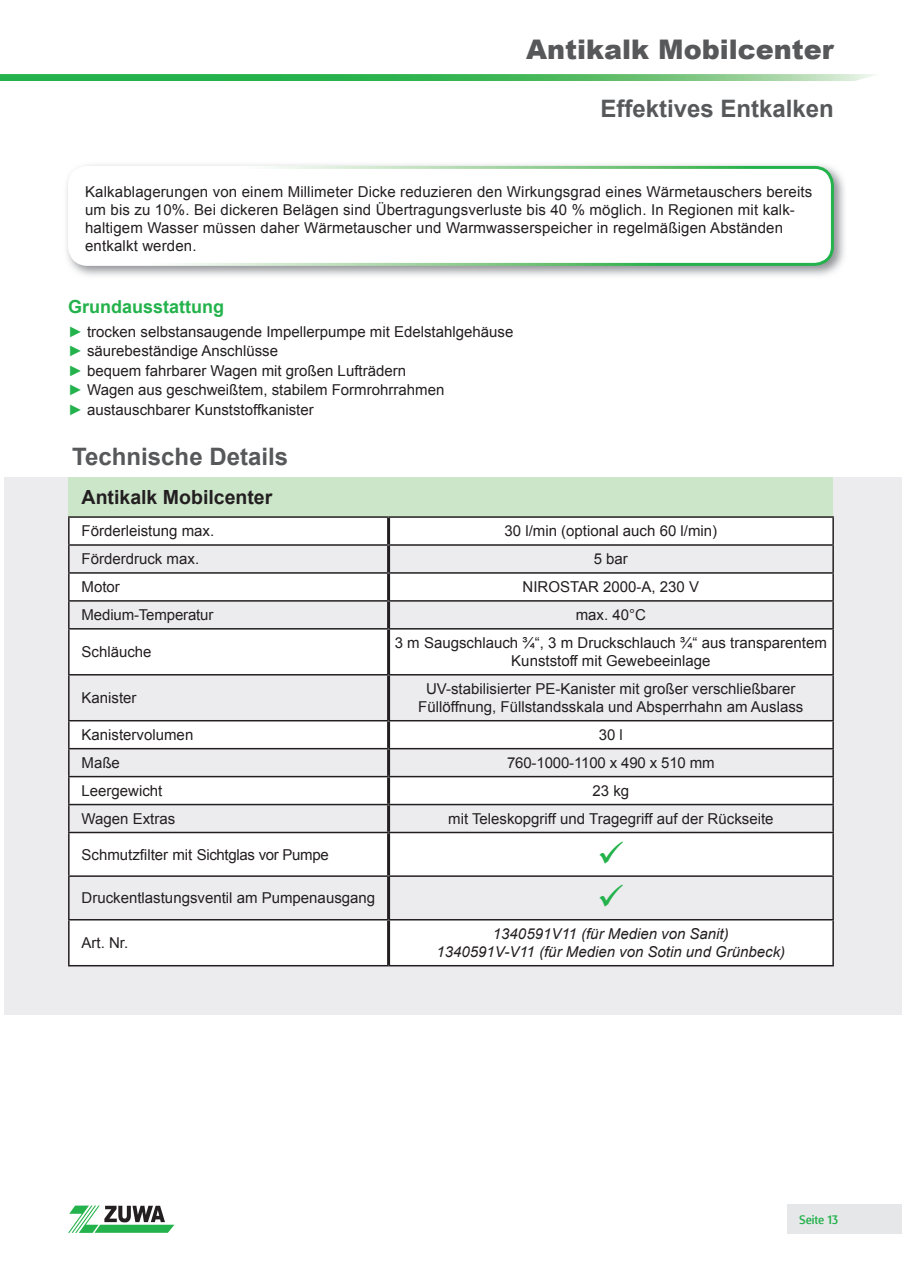
<style>
.page{position:relative;width:902px;height:1272px;background:#fff}
.page>*{position:absolute;margin:0;border:0;box-sizing:border-box;transform-origin:0 0}
.t1{font:900 27px "Arial";color:#57585a}
.t2{font:700 24px "Arial";color:#57585a}
.t3{font:700 19.5px "Arial";color:#231f20}
.t4{font:700 18px "Arial";color:#23b24b}
.t5{font:15px/18px "Arial";color:#231f20;text-align:center}
.t6{font:italic 15px/18px "Arial";color:#231f20;text-align:center}
.t7{font:15px "Arial";letter-spacing:-.02em;color:#231f20}
.t8{font:12px "Designosaur";color:#23b24b}
.s1{color:#23b24b}
</style>
<div class="page">
<div style="left:787px;top:1203px;width:114px;height:30px;background:#e6e7e9"></div>
<svg style="left:68px;top:1205px;width:106px;height:27px"></svg>
<svg style="left:0;top:74px;width:877px;height:7px;background:#52be69"></svg>
<div style="left:4px;top:477px;width:897px;height:537px;background:#ececee"></div>
<div style="left:69px;top:477px;width:764px;height:40px;background:#cce6ca"></div>
<div style="left:70px;top:518px;width:762px;height:446px;background:#fff"></div>
<svg style="left:70px;top:545px;width:762px;height:374px"></svg>
<hr style="left:68px;top:477px;width:2px;height:39px;background:#cce6ca">
<hr style="left:68px;top:516px;width:320px;height:2px;background:#231f20">
<hr style="left:68px;top:518px;width:2px;height:26px;background:#231f20">
<hr style="left:388px;top:516px;width:445px;height:2px;background:#231f20">
<hr style="left:68px;top:544px;width:320px;height:1px;background:#231f20">
<hr style="left:68px;top:545px;width:2px;height:27px;background:#231f20">
<hr style="left:388px;top:544px;width:445px;height:1px;background:#231f20">
<hr style="left:68px;top:572px;width:320px;height:1px;background:#231f20">
<hr style="left:68px;top:573px;width:2px;height:27px;background:#231f20">
<hr style="left:388px;top:572px;width:445px;height:1px;background:#231f20">
<hr style="left:68px;top:600px;width:320px;height:1px;background:#231f20">
<hr style="left:68px;top:601px;width:2px;height:27px;background:#231f20">
<hr style="left:388px;top:600px;width:445px;height:1px;background:#231f20">
<svg style="left:832px;top:518px;width:1px;height:110px"></svg>
<hr style="left:68px;top:628px;width:320px;height:1px;background:#231f20">
<hr style="left:68px;top:629px;width:2px;height:45px;background:#231f20">
<hr style="left:388px;top:628px;width:445px;height:1px;background:#231f20">
<hr style="left:832px;top:629px;width:1px;height:45px;background:#231f20">
<hr style="left:68px;top:674px;width:320px;height:1px;background:#231f20">
<hr style="left:68px;top:675px;width:2px;height:45px;background:#231f20">
<hr style="left:388px;top:674px;width:445px;height:1px;background:#231f20">
<hr style="left:832px;top:675px;width:1px;height:45px;background:#231f20">
<hr style="left:68px;top:720px;width:320px;height:1px;background:#231f20">
<hr style="left:68px;top:721px;width:2px;height:27px;background:#231f20">
<hr style="left:388px;top:720px;width:445px;height:1px;background:#231f20">
<hr style="left:68px;top:748px;width:320px;height:1px;background:#231f20">
<hr style="left:68px;top:749px;width:2px;height:26px;background:#231f20">
<hr style="left:388px;top:748px;width:445px;height:1px;background:#231f20">
<hr style="left:68px;top:775px;width:320px;height:2px;background:#231f20">
<hr style="left:68px;top:777px;width:2px;height:26px;background:#231f20">
<hr style="left:388px;top:775px;width:445px;height:2px;background:#231f20">
<hr style="left:68px;top:803px;width:320px;height:2px;background:#231f20">
<hr style="left:68px;top:805px;width:2px;height:26px;background:#231f20">
<hr style="left:388px;top:803px;width:445px;height:2px;background:#231f20">
<svg style="left:832px;top:721px;width:1px;height:110px"></svg>
<hr style="left:68px;top:831px;width:320px;height:2px;background:#231f20">
<hr style="left:68px;top:833px;width:2px;height:42px;background:#231f20">
<hr style="left:388px;top:831px;width:445px;height:2px;background:#231f20">
<hr style="left:832px;top:833px;width:1px;height:42px;background:#231f20">
<hr style="left:68px;top:875px;width:320px;height:1px;background:#231f20">
<hr style="left:68px;top:876px;width:2px;height:43px;background:#231f20">
<hr style="left:388px;top:875px;width:445px;height:1px;background:#231f20">
<hr style="left:832px;top:876px;width:1px;height:43px;background:#231f20">
<hr style="left:68px;top:919px;width:320px;height:1px;background:#231f20">
<hr style="left:68px;top:920px;width:2px;height:44px;background:#231f20">
<hr style="left:388px;top:919px;width:445px;height:1px;background:#231f20">
<hr style="left:832px;top:920px;width:1px;height:44px;background:#231f20">
<hr style="left:68px;top:964px;width:320px;height:2px;background:#231f20">
<hr style="left:388px;top:964px;width:445px;height:2px;background:#231f20">
<hr style="left:387px;top:518px;width:3px;height:26px;background:#231f20">
<hr style="left:387px;top:545px;width:3px;height:27px;background:#231f20">
<hr style="left:387px;top:573px;width:3px;height:27px;background:#231f20">
<hr style="left:387px;top:601px;width:3px;height:27px;background:#231f20">
<hr style="left:387px;top:629px;width:3px;height:45px;background:#231f20">
<hr style="left:387px;top:675px;width:3px;height:45px;background:#231f20">
<hr style="left:387px;top:721px;width:3px;height:27px;background:#231f20">
<hr style="left:387px;top:749px;width:3px;height:26px;background:#231f20">
<hr style="left:387px;top:777px;width:3px;height:26px;background:#231f20">
<hr style="left:387px;top:805px;width:3px;height:26px;background:#231f20">
<hr style="left:387px;top:833px;width:3px;height:42px;background:#231f20">
<hr style="left:387px;top:876px;width:3px;height:43px;background:#231f20">
<hr style="left:387px;top:920px;width:3px;height:44px;background:#231f20">
<img style="left:66px;top:164px;width:779px;height:112px">
<div style="left:70px;top:167px;width:762px;height:97px;background:#fff;border-radius:18px"></div>
<div style="left:68px;top:166px;width:765px;height:100px;border:3px solid #fff;border-radius:18px"></div>
<svg style="left:599px;top:840px;width:24px;height:23px"></svg>
<svg style="left:599px;top:884px;width:24px;height:23px"></svg>
<h1 class="t1" style="left:526px;top:30px;width:309px">Antikalk Mobilcenter</h1>
<h2 class="t2" style="left:600px;top:92px;width:235px">Effektives Entkalken</h2>
<p class="t5" style="left:85px;top:182px;width:728px;text-align:left">Kalkablagerungen von einem Millimeter Dicke reduzieren den Wirkungsgrad eines Wärmetauschers bereits um bis zu 10%. Bei dickeren Belägen sind Übertragungsverluste bis 40 % möglich. In Regionen mit kalk&shy;haltigem Wasser müssen daher Wärmetauscher und Warmwasserspeicher in regelmäßigen Abständen entkalkt werden.</p>
<p class="t4" style="left:68px;top:294px;width:158px">Grundausstattung</p>
<p class="t5" style="left:68px;top:322px;width:447px;line-height:19.5px;text-align:left"><span class="s1">►</span> trocken selbstansaugende Impellerpumpe mit Edelstahlgehäuse <span class="s1">►</span> säurebeständige Anschlüsse<br><span class="s1">►</span> bequem fahrbarer Wagen mit großen Lufträdern<br><span class="s1">►</span> Wagen aus geschweißtem, stabilem Formrohrrahmen<br><span class="s1">►</span> austauschbarer Kunststoffkanister</p>
<h2 class="t2" style="left:72px;top:441px;width:217px">Technische Details</h2>
<h3 class="t3" style="left:82px;top:484px;width:192px">Antikalk Mobilcenter</h3>
<p class="t5" style="left:82px;top:522px;width:134px">Förderleistung max.</p>
<p class="t5" style="left:504px;top:522px;width:214px">30 l/min (optional auch 60 l/min)</p>
<p class="t5" style="left:82px;top:550px;width:119px">Förderdruck max.</p>
<p class="t5" style="left:593px;top:550px;width:36px">5 bar</p>
<p class="t5" style="left:82px;top:578px;width:40px">Motor</p>
<p class="t5" style="left:522px;top:578px;width:178px">NIROSTAR 2000-A, 230 V</p>
<p class="t5" style="left:82px;top:606px;width:133px">Medium-Temperatur</p>
<p class="t5" style="left:575px;top:606px;width:72px">max. 40°C</p>
<p class="t5" style="left:82px;top:643px;width:72px">Schläuche</p>
<p class="t5" style="left:395px;top:634px;width:433px">3 m Saugschlauch ¾“, 3 m Druckschlauch ¾“ aus transparentem<br>Kunststoff mit Gewebeeinlage</p>
<p class="t5" style="left:82px;top:689px;width:57px">Kanister</p>
<p class="t5" style="left:418px;top:680px;width:386px">UV-stabilisierter PE-Kanister mit großer verschließbarer<br>Füllöffnung, Füllstandsskala und Absperrhahn am Auslass</p>
<p class="t5" style="left:82px;top:726px;width:113px">Kanistervolumen</p>
<p class="t5" style="left:598px;top:726px;width:26px">30 l</p>
<p class="t5" style="left:82px;top:754px;width:40px">Maße</p>
<p class="t5" style="left:507px;top:754px;width:209px">760-1000-1100 x 490 x 510 mm</p>
<p class="t5" style="left:82px;top:782px;width:82px">Leergewicht</p>
<p class="t5" style="left:592px;top:782px;width:38px">23 kg</p>
<p class="t5" style="left:82px;top:809px;width:95px">Wagen Extras</p>
<p class="t5" style="left:448px;top:809px;width:327px">mit Teleskopgriff und Tragegriff auf der Rückseite</p>
<p class="t7" style="left:82px;top:844px;width:249px">Schmutzfilter mit Sichtglas vor Pumpe</p>
<p class="t5" style="left:82px;top:889px;width:295px">Druckentlastungsventil am Pumpenausgang</p>
<p class="t5" style="left:82px;top:934px;width:48px">Art. Nr.</p>
<p class="t6" style="left:436px;top:925px;width:350px">1340591V11 (für Medien von Sanit)<br>1340591V-V11 (für Medien von Sotin und Grünbeck)</p>
<p class="t8" style="left:798px;top:1209px;width:41px">Seite 13</p>
</div>
